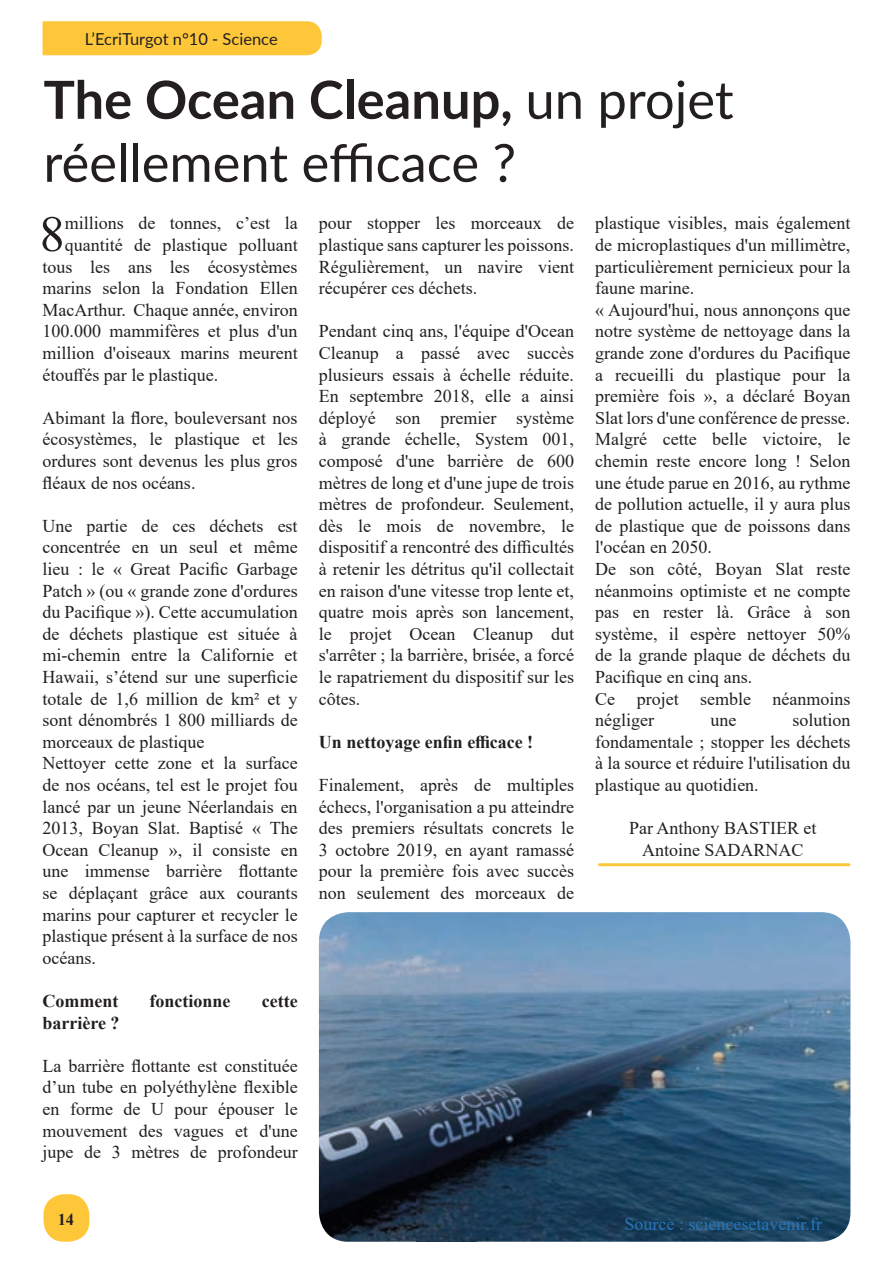
<style>
.page{position:relative;width:893px;height:1263px;background:#fff}
.page>*{position:absolute;margin:0;border:0;box-sizing:border-box;transform-origin:0 0}
.t1{font:52.5px/63px "Lato";color:#231f20}
.t2{font:50.55px "Times New Roman";color:#231f20}
.t3{font:18px/21.6px "Times New Roman";color:#231f20;text-align:justify}
.t4{font:700 18px "Times New Roman";color:#231f20}
.t5{font:18px "Times New Roman";color:#2775bb}
.t6{font:16.5px "Lato";color:#231f20}
.t7{font:700 16.5px "Times New Roman";color:#231f20}
.s1{font-weight:700}
</style>
<div class="page">
<div style="left:43px;top:1194px;width:46px;height:48px;background:#fec739;border-radius:21px"></div>
<img style="left:319px;top:912px;width:531px;height:330px">
<img style="left:416px;top:1186px;width:61px;height:55px">
<div style="left:43px;top:21px;width:279px;height:34px;background:#fec739"></div>
<hr style="left:599px;top:863px;width:250px;height:3px;background:#fec739">
<p class="t6" style="left:85px;top:27px;width:194px">L’EcriTurgot n°10 - Science</p>
<h1 class="t1" style="left:43px;top:66px;width:692px"><span class="s1">The Ocean Cleanup,</span> un projet réellement efficace ?</h1>
<h2 class="t2" style="left:39px;top:198px;width:27px">8</h2>
<p class="t3" style="left:65px;top:212px;width:234px">millions de tonnes, c’est la</p>
<p class="t3" style="left:65px;top:234px;width:234px">quantité de plastique polluant</p>
<p class="t3" style="left:43px;top:255px;width:257px">tous les ans les écosystèmes</p>
<p class="t3" style="left:43px;top:277px;width:257px">marins selon la Fondation Ellen</p>
<p class="t3" style="left:43px;top:298px;width:257px">MacArthur. Chaque année, environ</p>
<p class="t3" style="left:43px;top:320px;width:257px">100.000 mammifères et plus d'un</p>
<p class="t3" style="left:43px;top:342px;width:257px">million d'oiseaux marins meurent</p>
<p class="t3" style="left:43px;top:363px;width:177px">étouffés par le plastique.</p>
<p class="t3" style="left:43px;top:406px;width:257px">Abimant la flore, bouleversant nos écosystèmes, le plastique et les ordures sont devenus les plus gros fléaux de nos océans.</p>
<p class="t3" style="left:43px;top:514px;width:257px;text-align:left">Une partie de ces déchets est concentrée en un seul et même lieu : le « Great Pacific Garbage<br>Patch » (ou « grande zone d'ordures du Pacifique »). Cette accumulation de déchets plastique est située à mi-chemin entre la Californie et<br>Hawaii, s’étend sur une superficie totale de 1,6 million de km² et y sont dénombrés 1 800 milliards de morceaux de plastique<br>Nettoyer cette zone et la surface de nos océans, tel est le projet fou lancé par un jeune Néerlandais en<br>2013, Boyan Slat. Baptisé « The<br>Ocean Cleanup », il consiste en une immense barrière flottante se déplaçant grâce aux courants marins pour capturer et recycler le plastique présent à la surface de nos océans.</p>
<p class="t4" style="left:43px;top:988px;width:77px">Comment</p>
<p class="t4" style="left:150px;top:988px;width:83px">fonctionne</p>
<p class="t4" style="left:262px;top:988px;width:37px">cette</p>
<p class="t4" style="left:43px;top:1010px;width:79px">barrière ?</p>
<p class="t3" style="left:43px;top:1054px;width:257px">La barrière flottante est constituée d’un tube en polyéthylène flexible en forme de U pour épouser le mouvement des vagues et d'une jupe de 3 mètres de profondeur</p>
<p class="t7" style="left:58px;top:1208px;width:18px">14</p>
<p class="t3" style="left:319px;top:212px;width:257px">pour stopper les morceaux de plastique sans capturer les poissons.<br>Régulièrement, un navire vient récupérer ces déchets.</p>
<p class="t3" style="left:319px;top:320px;width:257px">Pendant cinq ans, l'équipe d'Ocean Cleanup a passé avec succès plusieurs essais à échelle réduite.<br>En septembre 2018, elle a ainsi déployé son premier système à grande échelle, System 001, composé d'une barrière de 600 mètres de long et d'une jupe de trois mètres de profondeur. Seulement, dès le mois de novembre, le dispositif a rencontré des difficultés à retenir les détritus qu'il collectait en raison d'une vitesse trop lente et, quatre mois après son lancement, le projet Ocean Cleanup dut s'arrêter ; la barrière, brisée, a forcé le rapatriement du dispositif sur les côtes.</p>
<p class="t4" style="left:319px;top:729px;width:216px">Un nettoyage enfin efficace !</p>
<p class="t3" style="left:319px;top:774px;width:257px">Finalement, après de multiples échecs, l'organisation a pu atteindre des premiers résultats concrets le 3 octobre 2019, en ayant ramassé pour la première fois avec succès non seulement des morceaux de</p>
<p class="t3" style="left:595px;top:212px;width:257px;text-align:left">plastique visibles, mais également de microplastiques d'un millimètre, particulièrement pernicieux pour la faune marine.<br>« Aujourd'hui, nous annonçons que notre système de nettoyage dans la grande zone d'ordures du Pacifique a recueilli du plastique pour la première fois », a déclaré Boyan<br>Slat lors d'une conférence de presse.<br>Malgré cette belle victoire, le chemin reste encore long ! Selon une étude parue en 2016, au rythme de pollution actuelle, il y aura plus de plastique que de poissons dans l'océan en 2050.<br>De son côté, Boyan Slat reste néanmoins optimiste et ne compte pas en rester là. Grâce à son système, il espère nettoyer 50% de la grande plaque de déchets du<br>Pacifique en cinq ans.<br>Ce projet semble néanmoins négliger</p>
<p class="t3" style="left:595px;top:709px;width:257px;text-indent:197px">solution fondamentale ; stopper les déchets à la source et réduire l'utilisation du plastique au quotidien.</p>
<p class="t3" style="left:629px;top:817px;width:189px;text-align:center">Par Anthony BASTIER et<br>Antoine SADARNAC</p>
<p class="t3" style="left:710px;top:709px;width:27px">une</p>
<p class="t5" style="left:625px;top:1212px;width:199px">Source : sciencesetavenir.fr</p>
</div>
